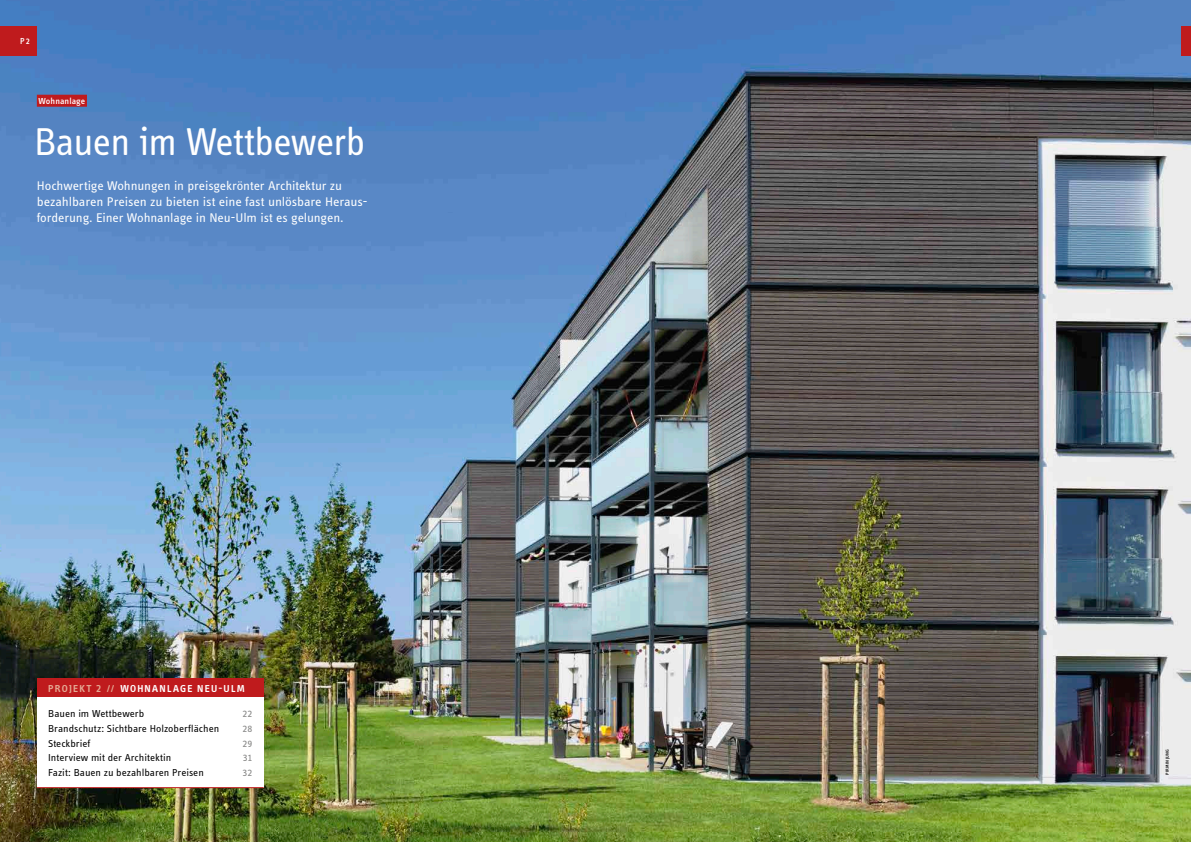
<style>
.page{position:relative;width:1191px;height:842px;background:#fff}
.page>*{position:absolute;margin:0;border:0;box-sizing:border-box;transform-origin:0 0}
.t1{font:40px "Info OT Disp";letter-spacing:-.01em;color:#fff}
.t2{font:13px/16px "Info OT Text";letter-spacing:-.01em;color:#fff;scale:1.05 1}
.t3{font:10.4px "Info OT Text";color:#000;scale:1.05 1}
.t4{font:600 10.4px "Info OT Disp";letter-spacing:.115em;color:#fff;scale:1.05 1}
.t5{font:10.4px "Info OT Text";color:#878786;scale:1.05 1}
.t6{font:500 9px "Info OT Text";letter-spacing:.005em;color:#fff;scale:1.05 1}
.t7{font:500 9px "Info OT Text";letter-spacing:.005em;color:#fff}
.t8{font:500 4.5px "Info OT Text";letter-spacing:.035em;color:#000;scale:1.05 1}
.s1{color:#e5aa94}
</style>
<div class="page">
<img style="left:0;top:0;width:1191px;height:842px">
<div style="left:37px;top:678px;width:227px;height:19px;background:#bf1b1d"></div>
<div style="left:37px;top:697px;width:227px;height:91px;background:#fff"></div>
<hr style="left:37px;top:787px;width:227px;height:1px;background:#bf1b1d">
<div style="left:0;top:26px;width:37px;height:30px;background:#bf1b1d"></div>
<div style="left:1181px;top:26px;width:10px;height:30px;background:#bf1b1d"></div>
<div style="left:37px;top:95px;width:50px;height:12px;background:#bf1b1d"></div>
<p class="t7" style="left:20px;top:35px;width:11px">P2</p>
<p class="t6" style="left:39px;top:95px;width:46px">Wohnanlage</p>
<h1 class="t1" style="left:34px;top:117px;width:332px">Bauen im Wettbewerb</h1>
<p class="t2" style="left:37px;top:178px;width:316px">Hochwertige Wohnungen in preisgekrönter Architektur zu bezahlbaren Preisen zu bieten ist eine fast unlösbare Heraus&shy;forderung. Einer Wohnanlage in Neu-Ulm ist es gelungen.</p>
<p class="t4" style="left:48px;top:682px;width:189px"><span class="s1">PROJEKT 2 //</span> WOHNANLAGE NEU-ULM</p>
<p class="t3" style="left:48px;top:707px;width:93px">Bauen im Wettbewerb</p>
<p class="t5" style="left:242px;top:707px;width:11px">22</p>
<p class="t3" style="left:48px;top:722px;width:164px">Brandschutz: Sichtbare Holzoberflächen</p>
<p class="t5" style="left:242px;top:722px;width:11px">28</p>
<p class="t3" style="left:48px;top:737px;width:42px">Steckbrief</p>
<p class="t5" style="left:242px;top:737px;width:11px">29</p>
<p class="t3" style="left:48px;top:751px;width:119px">Interview mit der Architektin</p>
<p class="t5" style="left:243px;top:751px;width:11px">31</p>
<p class="t3" style="left:48px;top:766px;width:150px">Fazit: Bauen zu bezahlbaren Preisen</p>
<p class="t5" style="left:243px;top:766px;width:11px">32</p>
<p class="t8" style="left:1164px;top:775px;width:26px;rotate:-90deg">PIRMIN JUNG</p>
</div>
